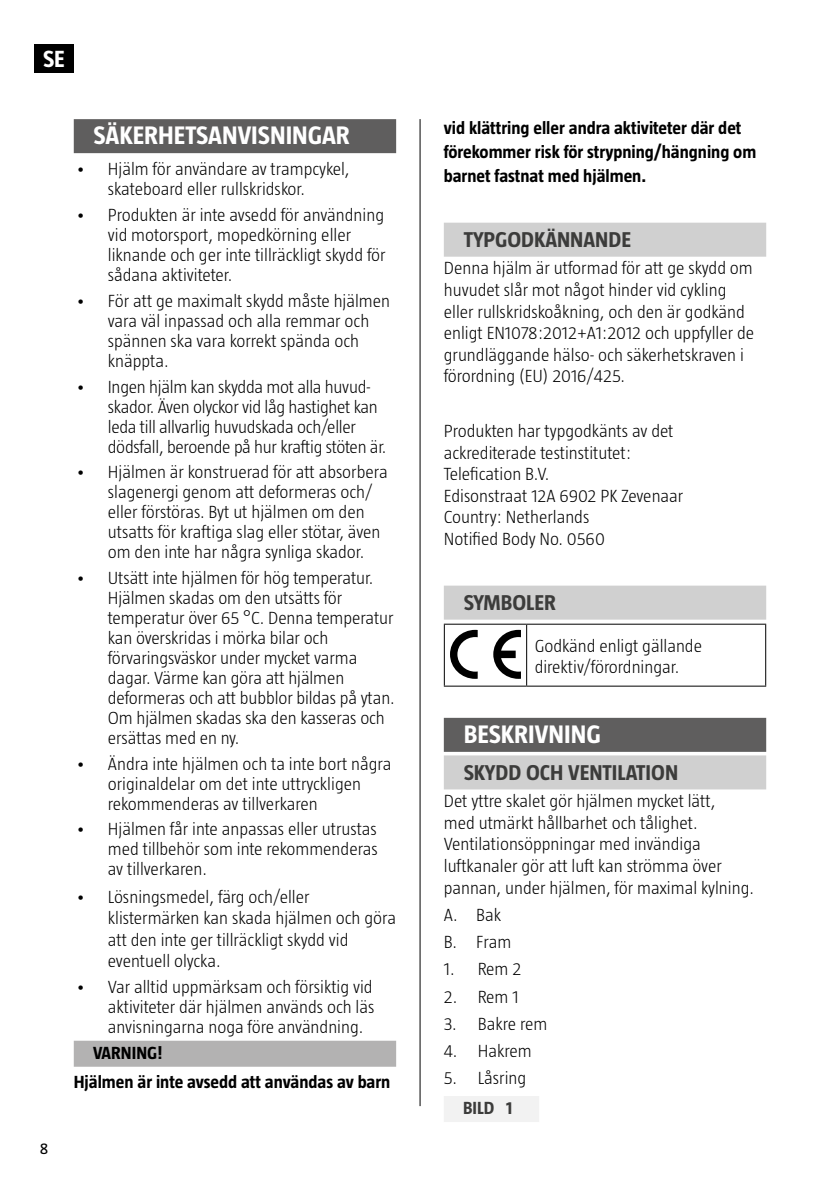
<style>
.page{position:relative;width:840px;height:1191px;background:#fff}
.page>*{position:absolute;margin:0;border:0;box-sizing:border-box;transform-origin:0 0}
.t1{font:700 26px "Taz";color:#fff}
.t2{font:700 24px "Taz";color:#fff}
.t3{font:700 22px "Taz";color:#3c3c3b}
.t4{font:300 18px/20px "Taz";color:#000}
.t5{font:700 18px/24px "Taz";color:#000}
.t6{font:700 18px "Taz";color:#3c3c3b}
.t7{font:16px "Taz";color:#000}
</style>
<div class="page">
<div style="left:35px;top:44px;width:39px;height:29px;background:#000"></div>
<hr style="left:419px;top:119px;width:1px;height:987px;background:#000">
<div style="left:443px;top:223px;width:322px;height:34px;background:#d0d0d0"></div>
<div style="left:443px;top:585px;width:322px;height:34px;background:#d0d0d0"></div>
<div style="left:443px;top:718px;width:322px;height:34px;background:#5f5e5e"></div>
<div style="left:443px;top:755px;width:322px;height:34px;background:#d0d0d0"></div>
<div style="left:443px;top:1096px;width:96px;height:26px;background:#f2f2f2"></div>
<hr style="left:443px;top:623px;width:83px;height:1px;background:#000">
<hr style="left:443px;top:624px;width:1px;height:61px;background:#000">
<hr style="left:526px;top:623px;width:239px;height:1px;background:#000">
<hr style="left:526px;top:624px;width:1px;height:61px;background:#000">
<hr style="left:764px;top:624px;width:1px;height:61px;background:#000">
<hr style="left:443px;top:685px;width:83px;height:1px;background:#000">
<hr style="left:526px;top:685px;width:239px;height:1px;background:#000">
<svg style="left:450px;top:630px;width:27px;height:49px"></svg>
<svg style="left:493px;top:630px;width:27px;height:49px"></svg>
<div style="left:74px;top:119px;width:322px;height:34px;background:#5f5e5e"></div>
<div style="left:74px;top:1040px;width:322px;height:26px;background:#b3b2b2"></div>
<h2 class="t2" style="left:43px;top:45px;width:23px">SE</h2>
<p class="t7" style="left:40px;top:1139px;width:10px">8</p>
<h1 class="t1" style="left:94px;top:121px;width:258px">SÄKERHETSANVISNINGAR</h1>
<p class="t4" style="left:108px;top:159px;width:243px;text-indent:-32px">• Hjälm för användare av trampcykel, skateboard eller rullskridskor.</p>
<p class="t4" style="left:108px;top:205px;width:279px;text-indent:-32px">• Produkten är inte avsedd för användning vid motorsport, mopedkörning eller liknande och ger inte tillräckligt skydd för sådana aktiviteter.</p>
<p class="t4" style="left:108px;top:290px;width:284px;text-indent:-32px">• För att ge maximalt skydd måste hjälmen vara väl inpassad och alla remmar och spännen ska vara korrekt spända och knäppta.</p>
<p class="t4" style="left:108px;top:376px;width:280px;text-indent:-32px">• Ingen hjälm kan skydda mot alla huvud&shy;skador. Även olyckor vid låg hastighet kan leda till allvarlig huvudskada och/eller dödsfall, beroende på hur kraftig stöten är.</p>
<p class="t4" style="left:108px;top:462px;width:281px;text-indent:-32px">• Hjälmen är konstruerad för att absorbera slagenergi genom att deformeras och/ eller förstöras. Byt ut hjälmen om den utsatts för kraftiga slag eller stötar, även om den inte har några synliga skador.</p>
<p class="t4" style="left:108px;top:567px;width:288px;text-indent:-32px">• Utsätt inte hjälmen för hög temperatur.<br>Hjälmen skadas om den utsätts för temperatur över 65 °C. Denna temperatur kan överskridas i mörka bilar och förvaringsväskor under mycket varma dagar. Värme kan göra att hjälmen deformeras och att bubblor bildas på ytan.<br>Om hjälmen skadas ska den kasseras och ersättas med en ny.</p>
<p class="t4" style="left:108px;top:753px;width:285px;text-indent:-32px">• Ändra inte hjälmen och ta inte bort några originaldelar om det inte uttryckligen rekommenderas av tillverkaren</p>
<p class="t4" style="left:108px;top:819px;width:271px;text-align:justify;text-indent:-32px">• Hjälmen får inte anpassas eller utrustas med tillbehör som inte rekommenderas av tillverkaren.</p>
<p class="t4" style="left:108px;top:885px;width:289px;line-height:21.6px;text-indent:-32px">• Lösningsmedel, färg och/eller klistermärken kan skada hjälmen och göra att den inte ger tillräckligt skydd vid eventuell olycka.</p>
<p class="t4" style="left:108px;top:976px;width:268px;text-align:justify;text-indent:-32px">• Var alltid uppmärksam och försiktig vid aktiviteter där hjälmen används och läs anvisningarna noga före användning.</p>
<p class="t5" style="left:74px;top:1037px;width:318px;line-height:29.6px;text-indent:19px">VARNING!<br>Hjälmen är inte avsedd att användas av barn</p>
<p class="t5" style="left:443px;top:116px;width:314px">vid klättring eller andra aktiviteter där det förekommer risk för strypning/hängning om barnet fastnat med hjälmen.</p>
<p class="t3" style="left:463px;top:227px;width:169px">TYPGODKÄNNANDE</p>
<p class="t4" style="left:443px;top:257px;width:312px;line-height:21.6px">Denna hjälm är utformad för att ge skydd om huvudet slår mot något hinder vid cykling eller rullskridskoåkning, och den är godkänd enligt EN1078:2012+A1:2012 och uppfyller de grundläggande hälso- och säkerhetskraven i förordning (EU) 2016/425.</p>
<p class="t4" style="left:443px;top:420px;width:241px;line-height:21.6px">Produkten har typgodkänts av det ackrediterade testinstitutet:<br>Telefication B.V.<br>Edisonstraat 12A 6902 PK Zevenaar<br>Country: Netherlands<br>Notified Body No. 0560</p>
<p class="t3" style="left:463px;top:590px;width:94px">SYMBOLER</p>
<p class="t4" style="left:534px;top:634px;width:169px;line-height:21.6px">Godkänd enligt gällande direktiv/förordningar.</p>
<h1 class="t1" style="left:463px;top:719px;width:138px">BESKRIVNING</h1>
<p class="t3" style="left:463px;top:760px;width:216px">SKYDD OCH VENTILATION</p>
<p class="t4" style="left:443px;top:790px;width:311px;line-height:21.6px">Det yttre skalet gör hjälmen mycket lätt,<br>med utmärkt hållbarhet och tålighet.<br>Ventilationsöppningar med invändiga luftkanaler gör att luft kan strömma över pannan, under hjälmen, för maximal kylning.</p>
<p class="t4" style="left:443px;top:901px;width:69px;line-height:27.2px">A. Bak<br>B. Fram</p>
<p class="t4" style="left:443px;top:959px;width:79px">1. Rem 2</p>
<p class="t4" style="left:443px;top:986px;width:76px">2. Rem 1</p>
<p class="t4" style="left:443px;top:1013px;width:105px">3. Bakre rem</p>
<p class="t4" style="left:443px;top:1041px;width:89px">4. Hakrem</p>
<p class="t4" style="left:443px;top:1068px;width:84px">5. Låsring</p>
<p class="t6" style="left:463px;top:1098px;width:51px">BILD 1</p>
</div>
